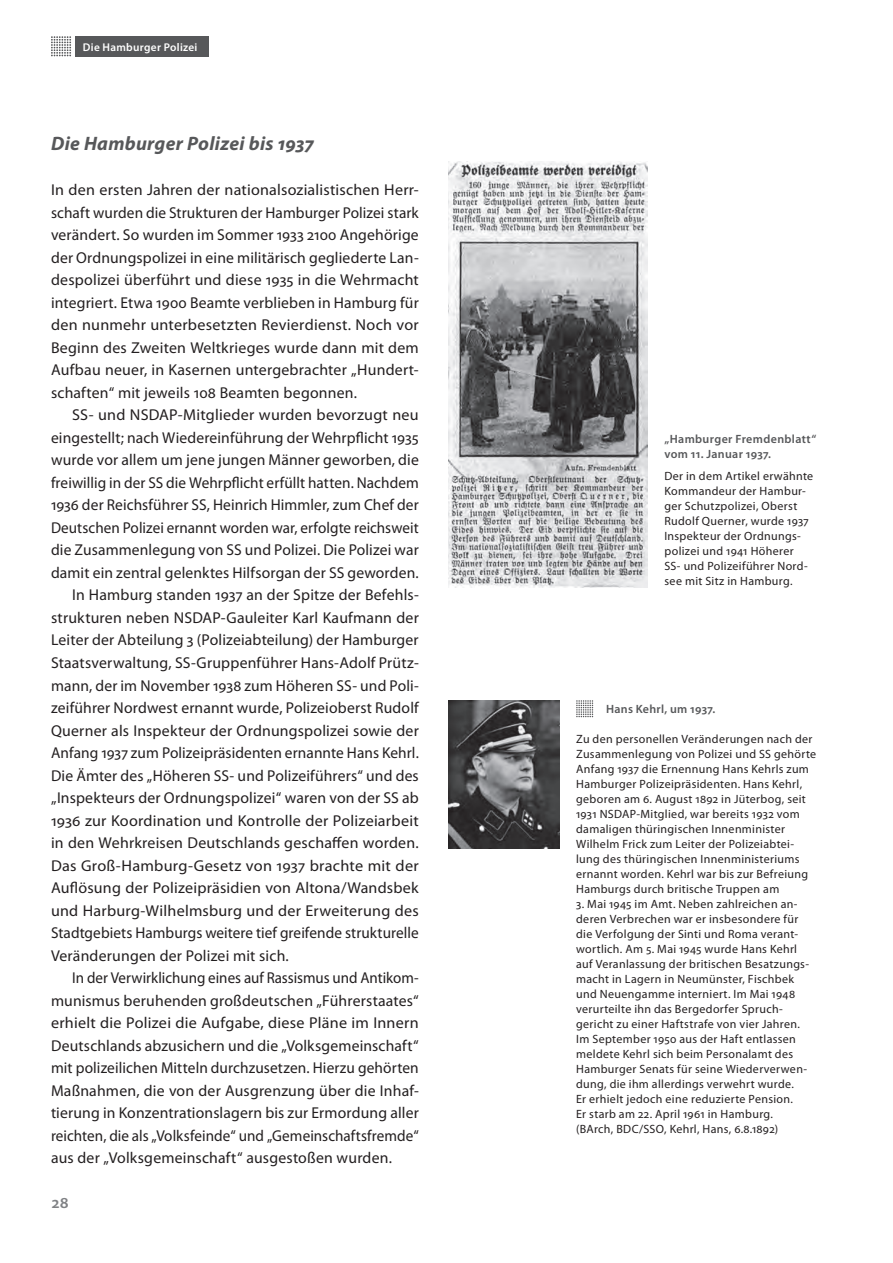
<style>
.page{position:relative;width:893px;height:1263px;background:#fff}
.page>*{position:absolute;margin:0;border:0;box-sizing:border-box;transform-origin:0 0}
.t1{font:italic 700 19.5px "Myriad Pro";letter-spacing:.015em;color:#57585a}
.t2{font:600 16.5px "Myriad Pro";color:#808285}
.t3{font:15.75px/22.5px "Myriad Pro";letter-spacing:.01em;color:#231f20;text-align:justify}
.t4{font:15.75px "Myriad Pro";letter-spacing:.01em;color:#231f20;scale:.96 1}
.t5{font:15.75px "Myriad Pro";letter-spacing:.01em;color:#231f20;scale:.95 1}
.t6{font:12px/15px "Myriad Pro";letter-spacing:.025em;color:#231f20}
.t7{font:600 12px/15px "Myriad Pro";letter-spacing:.03em;color:#57585a}
.t8{font:600 11.25px "Myriad Pro";letter-spacing:.025em;color:#fff}
</style>
<div class="page">
<svg style="left:51px;top:36px;width:20px;height:20px"></svg>
<div style="left:75px;top:36px;width:134px;height:20px;background:#57585a"></div>
<img style="left:449px;top:162px;width:198px;height:425px">
<img style="left:449px;top:700px;width:110px;height:148px">
<svg style="left:576px;top:700px;width:17px;height:17px"></svg>
<p class="t8" style="left:83px;top:40px;width:116px">Die Hamburger Polizei</p>
<p class="t1" style="left:51px;top:131px;width:265px">Die Hamburger Polizei bis 1937</p>
<p class="t3" style="left:51px;top:179px;width:369px">In den ersten Jahren der nationalsozialistischen Herr&shy;schaft wurden die Strukturen der Hamburger Polizei stark verändert. So wurden im Sommer 1933 2100 Angehörige der Ordnungspolizei in eine militärisch gegliederte Lan&shy;despolizei überführt und diese 1935 in die Wehrmacht integriert. Etwa 1900 Beamte verblieben in Hamburg für den nunmehr unterbesetzten Revierdienst. Noch vor Beginn des Zweiten Weltkrieges wurde dann mit dem Aufbau neuer, in Kasernen untergebrachter „Hundert&shy;schaften“ mit jeweils 108 Beamten begonnen.</p>
<p class="t3" style="left:72px;top:404px;width:348px">SS- und NSDAP-Mitglieder wurden bevorzugt neu</p>
<p class="t3" style="left:51px;top:426px;width:369px">eingestellt; nach Wiedereinführung der Wehrpflicht 1935</p>
<p class="t3" style="left:51px;top:449px;width:369px">wurde vor allem um jene jungen Männer geworben, die</p>
<p class="t3" style="left:51px;top:471px;width:369px">freiwillig in der SS die Wehrpflicht erfüllt hatten. Nachdem</p>
<p class="t3" style="left:51px;top:494px;width:369px">1936 der Reichsführer SS, Heinrich Himmler, zum Chef der</p>
<p class="t4" style="left:51px;top:518px;width:385px">Deutschen Polizei ernannt worden war, erfolgte reichsweit</p>
<p class="t3" style="left:51px;top:539px;width:369px">die Zusammenlegung von SS und Polizei. Die Polizei war</p>
<p class="t3" style="left:51px;top:561px;width:369px">damit ein zentral gelenktes Hilfsorgan der SS geworden.</p>
<p class="t3" style="left:72px;top:584px;width:348px">In Hamburg standen 1937 an der Spitze der Befehls-</p>
<p class="t3" style="left:51px;top:606px;width:369px">strukturen neben NSDAP-Gauleiter Karl Kaufmann der</p>
<p class="t3" style="left:51px;top:629px;width:369px">Leiter der Abteilung 3 (Polizeiabteilung) der Hamburger</p>
<p class="t3" style="left:51px;top:651px;width:369px">Staatsverwaltung, SS-Gruppenführer Hans-Adolf Prütz-</p>
<p class="t3" style="left:51px;top:674px;width:369px">mann, der im November 1938 zum Höheren SS- und Poli-</p>
<p class="t3" style="left:51px;top:696px;width:369px">zeiführer Nordwest ernannt wurde, Polizeioberst Rudolf</p>
<p class="t3" style="left:51px;top:719px;width:369px">Querner als Inspekteur der Ordnungspolizei sowie der</p>
<p class="t3" style="left:51px;top:741px;width:369px">Anfang 1937 zum Polizeipräsidenten ernannte Hans Kehrl.</p>
<p class="t3" style="left:51px;top:764px;width:369px">Die Ämter des „Höheren SS- und Polizeiführers“ und des</p>
<p class="t3" style="left:51px;top:786px;width:369px">„Inspekteurs der Ordnungspolizei“ waren von der SS ab</p>
<p class="t3" style="left:51px;top:809px;width:369px">1936 zur Koordination und Kontrolle der Polizeiarbeit</p>
<p class="t3" style="left:51px;top:831px;width:369px">in den Wehrkreisen Deutschlands geschaffen worden.</p>
<p class="t3" style="left:51px;top:854px;width:369px">Das Groß-Hamburg-Gesetz von 1937 brachte mit der</p>
<p class="t3" style="left:51px;top:876px;width:369px">Auflösung der Polizeipräsidien von Altona/Wandsbek</p>
<p class="t3" style="left:51px;top:899px;width:369px">und Harburg-Wilhelmsburg und der Erweiterung des</p>
<p class="t3" style="left:51px;top:921px;width:369px">Stadtgebiets Hamburgs weitere tief greifende strukturelle</p>
<p class="t3" style="left:51px;top:944px;width:239px">Veränderungen der Polizei mit sich.</p>
<p class="t5" style="left:72px;top:968px;width:366px">In der Verwirklichung eines auf Rassismus und Antikom-</p>
<p class="t3" style="left:51px;top:989px;width:369px">munismus beruhenden großdeutschen „Führerstaates“</p>
<p class="t3" style="left:51px;top:1011px;width:369px">erhielt die Polizei die Aufgabe, diese Pläne im Innern</p>
<p class="t3" style="left:51px;top:1034px;width:369px">Deutschlands abzusichern und die „Volksgemeinschaft“</p>
<p class="t3" style="left:51px;top:1056px;width:369px">mit polizeilichen Mitteln durchzusetzen. Hierzu gehörten</p>
<p class="t3" style="left:51px;top:1079px;width:369px">Maßnahmen, die von der Ausgrenzung über die Inhaf-</p>
<p class="t3" style="left:51px;top:1101px;width:369px">tierung in Konzentrationslagern bis zur Ermordung aller</p>
<p class="t4" style="left:51px;top:1125px;width:385px">reichten, die als „Volksfeinde“ und „Gemeinschaftsfremde“</p>
<p class="t3" style="left:51px;top:1146px;width:343px">aus der „Volksgemeinschaft“ ausgestoßen wurden.</p>
<p class="t2" style="left:51px;top:1192px;width:19px">28</p>
<p class="t7" style="left:664px;top:431px;width:153px">„Hamburger Fremdenblatt“ vom 11. Januar 1937.</p>
<p class="t6" style="left:664px;top:469px;width:150px">Der in dem Artikel erwähnte<br>Kommandeur der Hambur&shy;ger Schutzpolizei, Oberst<br>Rudolf Querner, wurde 1937<br>Inspekteur der Ordnungs&shy;polizei und 1941 Höherer<br>SS- und Polizeiführer Nord&shy;see mit Sitz in Hamburg.</p>
<p class="t7" style="left:606px;top:701px;width:111px">Hans Kehrl, um 1937.</p>
<p class="t6" style="left:576px;top:731px;width:242px">Zu den personellen Veränderungen nach der Zusammenlegung von Polizei und SS gehörte Anfang 1937 die Ernennung Hans Kehrls zum Hamburger Polizeipräsidenten. Hans Kehrl, geboren am 6. August 1892 in Jüterbog, seit 1931 NSDAP-Mitglied, war bereits 1932 vom damaligen thüringischen Innenminister Wilhelm Frick zum Leiter der Polizeiabtei&shy;lung des thüringischen Innenministeriums ernannt worden. Kehrl war bis zur Befreiung Hamburgs durch britische Truppen am</p>
<p class="t6" style="left:576px;top:896px;width:234px">3. Mai 1945 im Amt. Neben zahlreichen an&shy;deren Verbrechen war er insbesondere für die Verfolgung der Sinti und Roma verant&shy;wortlich. Am 5. Mai 1945 wurde Hans Kehrl auf Veranlassung der britischen Besatzungs&shy;macht in Lagern in Neumünster, Fischbek und Neuengamme interniert. Im Mai 1948 verurteilte ihn das Bergedorfer Spruch--- gericht zu einer Haftstrafe von vier Jahren.<br>Im September 1950 aus der Haft entlassen meldete Kehrl sich beim Personalamt des Hamburger Senats für seine Wiederverwen&shy;dung, die ihm allerdings verwehrt wurde.<br>Er erhielt jedoch eine reduzierte Pension.<br>Er starb am 22. April 1961 in Hamburg. (BArch, BDC/SSO, Kehrl, Hans, 6.8.1892)</p>
</div>
